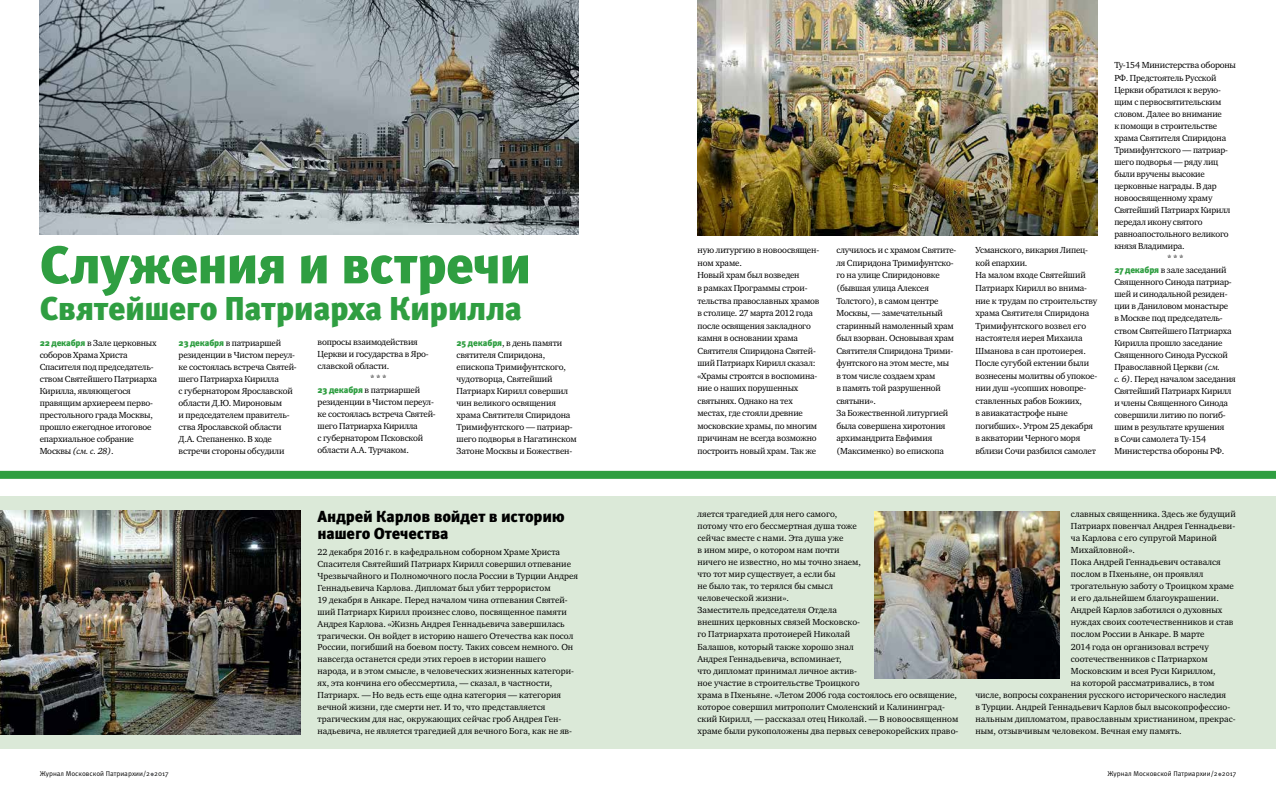
<style>
.page{position:relative;width:1276px;height:794px;background:#fff}
.page>*{position:absolute;margin:0;border:0;box-sizing:border-box;transform-origin:0 0}
.t1{font:900 53px "Meta Pro";letter-spacing:-.02em;color:#2f9e41}
.t2{font:900 33px "Meta Pro";letter-spacing:-.015em;color:#2f9e41}
.t3{font:900 16px/17px "Meta Pro";letter-spacing:-.01em;color:#000}
.t4{font:9px/12.5px "Charter ITC";letter-spacing:-.015em;color:#000}
.t5{font:9px "Charter ITC";letter-spacing:.005em;color:#000}
.t6{font:7px "Meta Pro";color:#000}
.s1{font-family:"Meta Pro";font-weight:900;color:#2f9e41}
.s2{font-style:italic}
</style>
<div class="page">
<svg style="left:150px;top:772px;width:4px;height:4px"></svg>
<div style="left:0;top:496px;width:1276px;height:252px;background:#dbe9d8"></div>
<img style="left:0;top:510px;width:300px;height:224px">
<img style="left:40px;top:0;width:538px;height:234px">
<div style="left:0;top:471px;width:1276px;height:8px;background:#2f9e41"></div>
<img style="left:697px;top:0;width:400px;height:235px">
<img style="left:874px;top:512px;width:185px;height:166px">
<h1 class="t1" style="left:40px;top:231px;width:493px">Служения и встречи</h1>
<h2 class="t2" style="left:40px;top:288px;width:484px">Святейшего Патриарха Кирилла</h2>
<p class="t4" style="left:40px;top:336px;width:119px;line-height:12px"><span class="s1">22 декабря</span> в Зале церковных соборов Храма Христа<br>Спасителя под председатель&shy;ством Святейшего Патриарха<br>Кирилла, являющегося правящим архиереем перво&shy;престольного града Москвы, прошло ежегодное итоговое епархиальное собрание<br>Москвы <span class="s2">(см. с. 28)</span>.</p>
<p class="t4" style="left:179px;top:336px;width:120px;line-height:12px"><span class="s1">23 декабря</span> в патриаршей резиденции в Чистом переул&shy;ке состоялась встреча Святей&shy;шего Патриарха Кирилла<br>с губернатором Ярославской области Д.Ю. Мироновым<br>и председателем правитель&shy;ства Ярославской области<br>Д.А. Степаненко. В ходе встречи стороны обсудили</p>
<p class="t4" style="left:317px;top:336px;width:102px">вопросы взаимодействия</p>
<p class="t4" style="left:317px;top:348px;width:113px">Церкви и государства в Яро-</p>
<p class="t4" style="left:317px;top:360px;width:73px">славской области.</p>
<p class="t4" style="left:370px;top:372px;width:18px">* * *</p>
<p class="t4" style="left:317px;top:384px;width:104px"><span class="s1">23 декабря</span> в патриаршей</p>
<p class="t4" style="left:317px;top:396px;width:118px">резиденции в Чистом переул-</p>
<p class="t4" style="left:317px;top:408px;width:120px">ке состоялась встреча Святей-</p>
<p class="t4" style="left:317px;top:420px;width:102px">шего Патриарха Кирилла</p>
<p class="t4" style="left:317px;top:432px;width:107px">с губернатором Псковской</p>
<p class="t4" style="left:317px;top:444px;width:93px">области А.А. Турчаком.</p>
<p class="t4" style="left:456px;top:336px;width:122px;line-height:12px"><span class="s1">25 декабря</span>, в день памяти святителя Спиридона, епископа Тримифунтского, чудотворца, Святейший<br>Патриарх Кирилл совершил чин великого освящения храма Святителя Спиридона<br>Тримифунтского — патриар&shy;шего подворья в Нагатинском<br>Затоне Москвы и Божествен-</p>
<h3 class="t3" style="left:317px;top:508px;width:249px">Андрей Карлов войдет в историю нашего Отечества</h3>
<p class="t4" style="left:317px;top:546px;width:262px;line-height:11.9px">22 декабря 2016 г. в кафедральном соборном Храме Христа Спасителя Святейший Патриарх Кирилл совершил отпевание Чрезвычайного и Полномочного посла России в Турции Андрея Геннадьевича Карлова. Дипломат был убит террористом<br>19 декабря в Анкаре. Перед началом чина отпевания Святей&shy;ший Патриарх Кирилл произнес слово, посвященное памяти Андрея Карлова. «Жизнь Андрея Геннадьевича завершилась трагически. Он войдет в историю нашего Отечества как посол России, погибший на боевом посту. Таких совсем немного. Он навсегда останется среди этих героев в истории нашего народа, и в этом смысле, в человеческих жизненных категори&shy;ях, эта кончина его обессмертила, — сказал, в частности, Патриарх. — Но ведь есть еще одна категория — категория вечной жизни, где смерти нет. И то, что представляется трагическим для нас, окружающих сейчас гроб Андрея Ген&shy;надьевича, не является трагедией для вечного Бога, как не яв-</p>
<p class="t4" style="left:697px;top:244px;width:123px">ную литургию в новоосвящен&shy;ном храме.<br>Новый храм был возведен<br>в рамках Программы строи&shy;тельства православных храмов в столице. 27 марта 2012 года после освящения закладного камня в основании храма<br>Святителя Спиридона Святей&shy;ший Патриарх Кирилл сказал: «Храмы строятся в воспомина&shy;ние о наших порушенных святынях. Однако на тех местах, где стояли древние московские храмы, по многим причинам не всегда возможно построить новый храм. Так же</p>
<p class="t4" style="left:836px;top:244px;width:121px">случилось и с храмом Святите&shy;ля Спиридона Тримифунтско&shy;го на улице Спиридоновке (бывшая улица Алексея<br>Толстого), в самом центре<br>Москвы, — замечательный старинный намоленный храм был взорван. Основывая храм<br>Святителя Спиридона Трими&shy;фунтского на этом месте, мы<br>в том числе создаем храм<br>в память той разрушенной святыни».<br>За Божественной литургией была совершена хиротония архимандрита Евфимия (Максименко) во епископа</p>
<p class="t4" style="left:975px;top:244px;width:123px">Усманского, викария Липец&shy;кой епархии.<br>На малом входе Святейший<br>Патриарх Кирилл во внима&shy;ние к трудам по строительству храма Святителя Спиридона<br>Тримифунтского возвел его настоятеля иерея Михаила<br>Шманова в сан протоиерея.<br>После сугубой ектении были вознесены молитвы об упокое&shy;нии душ «усопших новопре&shy;ставленных рабов Божиих,<br>в авиакатастрофе ныне погибших». Утром 25 декабря в акватории Черного моря вблизи Сочи разбился самолет</p>
<p class="t4" style="left:1114px;top:59px;width:123px">Ту-154 Министерства обороны</p>
<p class="t4" style="left:1114px;top:71px;width:104px">РФ. Предстоятель Русской</p>
<p class="t4" style="left:1114px;top:83px;width:108px">Церкви обратился к верую-</p>
<p class="t4" style="left:1114px;top:95px;width:109px">щим с первосвятительским</p>
<p class="t4" style="left:1114px;top:107px;width:109px">словом. Далее во внимание</p>
<p class="t4" style="left:1114px;top:119px;width:104px">к помощи в строительстве</p>
<p class="t4" style="left:1114px;top:131px;width:113px">храма Святителя Спиридона</p>
<p class="t4" style="left:1114px;top:143px;width:115px">Тримифунтского — патриар-</p>
<p class="t4" style="left:1114px;top:155px;width:106px">шего подворья — ряду лиц</p>
<p class="t4" style="left:1114px;top:168px;width:92px">были вручены высокие</p>
<p class="t4" style="left:1114px;top:180px;width:104px">церковные награды. В дар</p>
<p class="t4" style="left:1114px;top:192px;width:100px">новоосвященному храму</p>
<p class="t4" style="left:1114px;top:204px;width:117px">Святейший Патриарх Кирилл</p>
<p class="t4" style="left:1114px;top:216px;width:90px">передал икону святого</p>
<p class="t4" style="left:1114px;top:228px;width:116px">равноапостольного великого</p>
<p class="t4" style="left:1114px;top:240px;width:72px">князя Владимира.</p>
<p class="t4" style="left:1167px;top:252px;width:18px">* * *</p>
<p class="t4" style="left:1114px;top:264px;width:114px"><span class="s1">27 декабря</span> в зале заседаний</p>
<p class="t4" style="left:1114px;top:276px;width:119px">Священного Синода патриар-</p>
<p class="t4" style="left:1114px;top:288px;width:115px">шей и синодальной резиден-</p>
<p class="t4" style="left:1114px;top:300px;width:115px">ции в Даниловом монастыре</p>
<p class="t4" style="left:1114px;top:312px;width:110px">в Москве под председатель-</p>
<p class="t4" style="left:1114px;top:324px;width:119px">ством Святейшего Патриарха</p>
<p class="t4" style="left:1114px;top:336px;width:110px">Кирилла прошло заседание</p>
<p class="t4" style="left:1114px;top:348px;width:115px">Священного Синода Русской</p>
<p class="t4" style="left:1114px;top:360px;width:107px">Православной Церкви <span class="s2">(см.</span></p>
<p class="t4" style="left:1114px;top:372px;width:123px"><span class="s2">с. 6)</span>. Перед началом заседания</p>
<p class="t4" style="left:1114px;top:384px;width:119px">Святейший Патриарх Кирилл</p>
<p class="t4" style="left:1114px;top:396px;width:115px">и члены Священного Синода</p>
<p class="t4" style="left:1114px;top:408px;width:113px">совершили литию по погиб-</p>
<p class="t4" style="left:1114px;top:420px;width:112px">шим в результате крушения</p>
<p class="t4" style="left:1114px;top:432px;width:93px">в Сочи самолета Ту-154</p>
<p class="t4" style="left:1114px;top:444px;width:111px">Министерства обороны РФ.</p>
<p class="t4" style="left:697px;top:507px;width:262px;line-height:12.1px">ляется трагедией для него самого,<br>потому что его бессмертная душа тоже<br>сейчас вместе с нами. Эта душа уже<br>в ином мире, о котором нам почти<br>ничего не известно, но мы точно знаем,<br>что тот мир существует, а если бы<br>не было так, то терялся бы смысл<br>человеческой жизни».<br>Заместитель председателя Отдела<br>внешних церковных связей Московско-<br>го Патриархата протоиерей Николай<br>Балашов, который также хорошо знал<br>Андрея Геннадьевича, вспоминает,<br>что дипломат принимал личное актив-<br>ное участие в строительстве Троицкого<br>храма в Пхеньяне. «Летом 2006 года состоялось его освящение, которое совершил митрополит Смоленский и Калининград&shy;ский Кирилл, — рассказал отец Николай. — В новоосвященном храме были рукоположены два первых северокорейских право-</p>
<p class="t4" style="left:1071px;top:507px;width:166px">славных священника. Здесь же будущий</p>
<p class="t4" style="left:1071px;top:519px;width:166px">Патриарх повенчал Андрея Геннадьеви-</p>
<p class="t4" style="left:1071px;top:531px;width:148px">ча Карлова с его супругой Мариной</p>
<p class="t4" style="left:1071px;top:543px;width:65px">Михайловной».</p>
<p class="t4" style="left:1071px;top:555px;width:151px">Пока Андрей Геннадьевич оставался</p>
<p class="t4" style="left:1071px;top:568px;width:134px">послом в Пхеньяне, он проявлял</p>
<p class="t4" style="left:1071px;top:580px;width:165px">трогательную заботу о Троицком храме</p>
<p class="t4" style="left:1071px;top:592px;width:149px">и его дальнейшем благоукрашении.</p>
<p class="t4" style="left:1071px;top:604px;width:153px">Андрей Карлов заботился о духовных</p>
<p class="t4" style="left:1071px;top:616px;width:164px">нуждах своих соотечественников и став</p>
<p class="t4" style="left:1071px;top:628px;width:135px">послом России в Анкаре. В марте</p>
<p class="t4" style="left:1071px;top:640px;width:139px">2014 года он организовал встречу</p>
<p class="t4" style="left:1071px;top:652px;width:138px">соотечественников с Патриархом</p>
<p class="t4" style="left:1071px;top:664px;width:146px">Московским и всея Руси Кириллом,</p>
<p class="t4" style="left:1071px;top:676px;width:145px">на которой рассматривались, в том</p>
<p class="t4" style="left:975px;top:688px;width:252px">числе, вопросы сохранения русского исторического наследия</p>
<p class="t5" style="left:975px;top:701px;width:256px">в Турции. Андрей Геннадьевич Карлов был высокопрофессио-</p>
<p class="t5" style="left:975px;top:713px;width:262px">нальным дипломатом, православным христианином, прекрас-</p>
<p class="t5" style="left:975px;top:725px;width:208px">ным, отзывчивым человеком. Вечная ему память.</p>
<p class="t6" style="left:40px;top:769px;width:130px">Журнал Московской Патриархии/2 2017</p>
<p class="t6" style="left:1107px;top:769px;width:130px">Журнал Московской Патриархии/2 2017</p>
</div>
